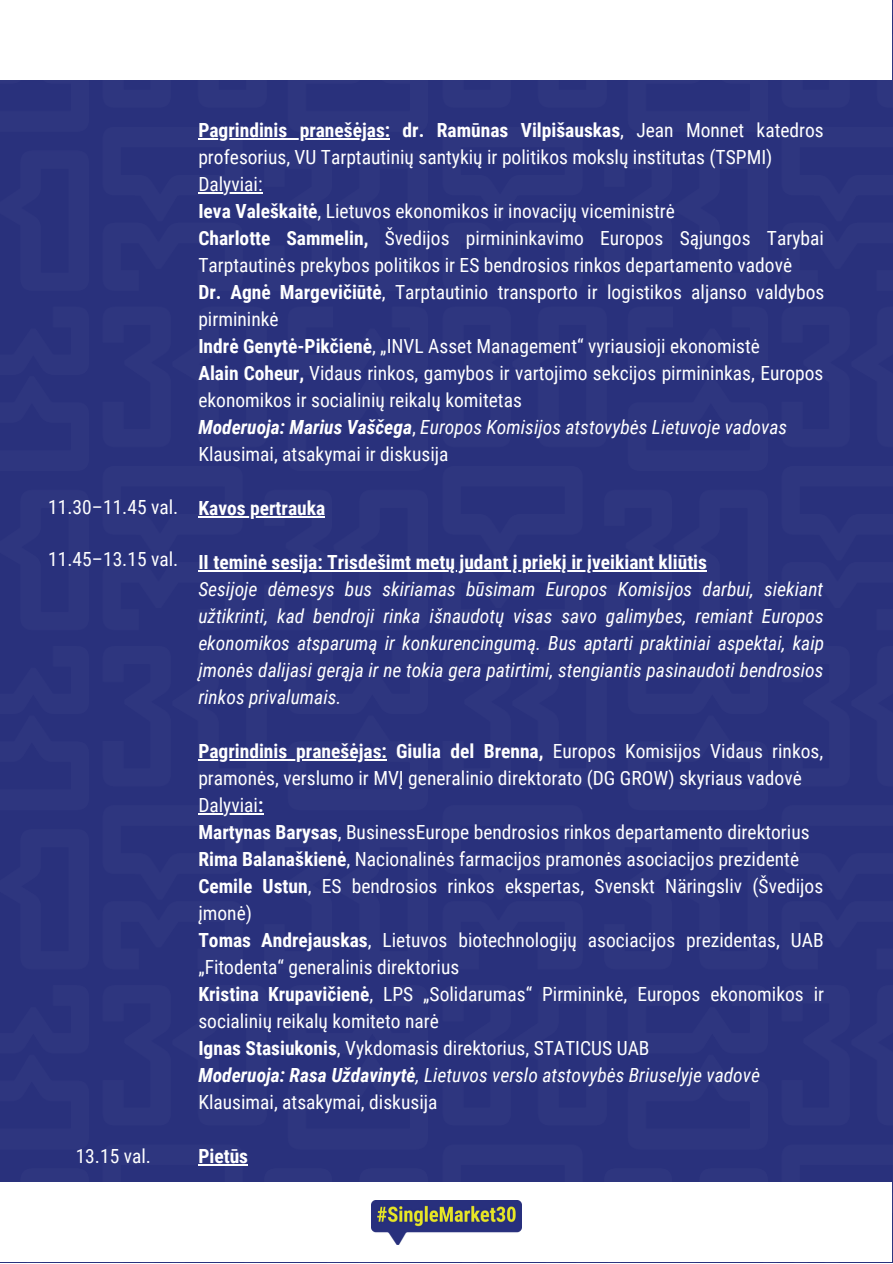
<style>
.page{position:relative;width:893px;height:1264px;background:#fff}
.page>*{position:absolute;margin:0;border:0;box-sizing:border-box;transform-origin:0 0}
.t1{font:19.5px/27px "Roboto Condensed";color:#fff}
.t2{font:italic 19.5px/27px "Roboto Condensed";color:#fff;text-align:justify}
.t3{font:700 19.5px "Roboto Condensed";color:#fff}
.s1{font-weight:700}
.s2{font-weight:700;font-style:italic}
.s3{font-style:italic}
</style>
<div class="page">
<div style="left:0;top:80px;width:892px;height:1102px;background:#29317c"></div>
<hr style="left:198px;top:138px;width:192px;height:1px;background:#fff">
<hr style="left:198px;top:192px;width:64px;height:1px;background:#fff">
<hr style="left:198px;top:516px;width:127px;height:1px;background:#fff">
<hr style="left:198px;top:570px;width:509px;height:1px;background:#fff">
<hr style="left:198px;top:759px;width:189px;height:1px;background:#fff">
<hr style="left:198px;top:813px;width:60px;height:1px;background:#fff">
<hr style="left:198px;top:1164px;width:50px;height:1px;background:#fff">
<div style="left:0;top:1181px;width:891px;height:80px;background:#fff"></div>
<img style="left:371px;top:1200px;width:150px;height:44px">
<p class="t1" style="left:48px;top:494px;width:132px">11.30–11.45 val.</p>
<p class="t1" style="left:48px;top:546px;width:132px">11.45–13.15 val.</p>
<p class="t1" style="left:198px;top:117px;width:627px"><span class="s1">Pagrindinis pranešėjas: dr. Ramūnas Vilpišauskas</span>, Jean Monnet katedros profesorius, VU Tarptautinių santykių ir politikos mokslų institutas (TSPMI)<br>Dalyviai:<br><span class="s1">Ieva Valeškaitė</span>, Lietuvos ekonomikos ir inovacijų viceministrė<br><span class="s1">Charlotte Sammelin,</span> Švedijos pirmininkavimo Europos Sąjungos Tarybai Tarptautinės prekybos politikos ir ES bendrosios rinkos departamento vadovė<br><span class="s1">Dr. Agnė Margevičiūtė</span>, Tarptautinio transporto ir logistikos aljanso valdybos pirmininkė<br><span class="s1">Indrė Genytė-Pikčienė</span>, „INVL Asset Management“ vyriausioji ekonomistė<br><span class="s1">Alain Coheur,</span> Vidaus rinkos, gamybos ir vartojimo sekcijos pirmininkas, Europos ekonomikos ir socialinių reikalų komitetas<br><span class="s2">Moderuoja: Marius Vaščega</span>, <span class="s3">Europos Komisijos atstovybės Lietuvoje vadovas </span>Klausimai, atsakymai ir diskusija</p>
<p class="t3" style="left:198px;top:497px;width:128px">Kavos pertrauka</p>
<p class="t3" style="left:198px;top:551px;width:510px">II teminė sesija: Trisdešimt metų judant į priekį ir įveikiant kliūtis</p>
<p class="t2" style="left:198px;top:576px;width:627px">Sesijoje dėmesys bus skiriamas būsimam Europos Komisijos darbui, siekiant užtikrinti, kad bendroji rinka išnaudotų visas savo galimybes, remiant Europos ekonomikos atsparumą ir konkurencingumą. Bus aptarti praktiniai aspektai, kaip įmonės dalijasi gerąja ir ne tokia gera patirtimi, stengiantis pasinaudoti bendrosios rinkos privalumais.</p>
<p class="t1" style="left:198px;top:738px;width:627px"><span class="s1">Pagrindinis pranešėjas: Giulia del Brenna,</span> Europos Komisijos Vidaus rinkos, pramonės, verslumo ir MVĮ generalinio direktorato (DG GROW) skyriaus vadovė Dalyviai<span class="s1">:<br>Martynas Barysas</span>, BusinessEurope bendrosios rinkos departamento direktorius <span class="s1">Rima Balanaškienė</span>, Nacionalinės farmacijos pramonės asociacijos prezidentė <span class="s1">Cemile Ustun</span>, ES bendrosios rinkos ekspertas, Svenskt Näringsliv (Švedijos įmonė)<br><span class="s1">Tomas Andrejauskas</span>, Lietuvos biotechnologijų asociacijos prezidentas, UAB „Fitodenta“ generalinis direktorius<br><span class="s1">Kristina Krupavičienė</span>, LPS „Solidarumas“ Pirmininkė, Europos ekonomikos ir socialinių reikalų komiteto narė<br><span class="s1">Ignas Stasiukonis</span>, Vykdomasis direktorius, STATICUS UAB<br><span class="s2">Moderuoja: Rasa Uždavinytė</span><span class="s3">, Lietuvos verslo atstovybės Briuselyje vadovė </span>Klausimai, atsakymai, diskusija</p>
<p class="t1" style="left:76px;top:1142px;width:77px">13.15 val.</p>
<p class="t3" style="left:198px;top:1144px;width:51px">Pietūs</p>
</div>
